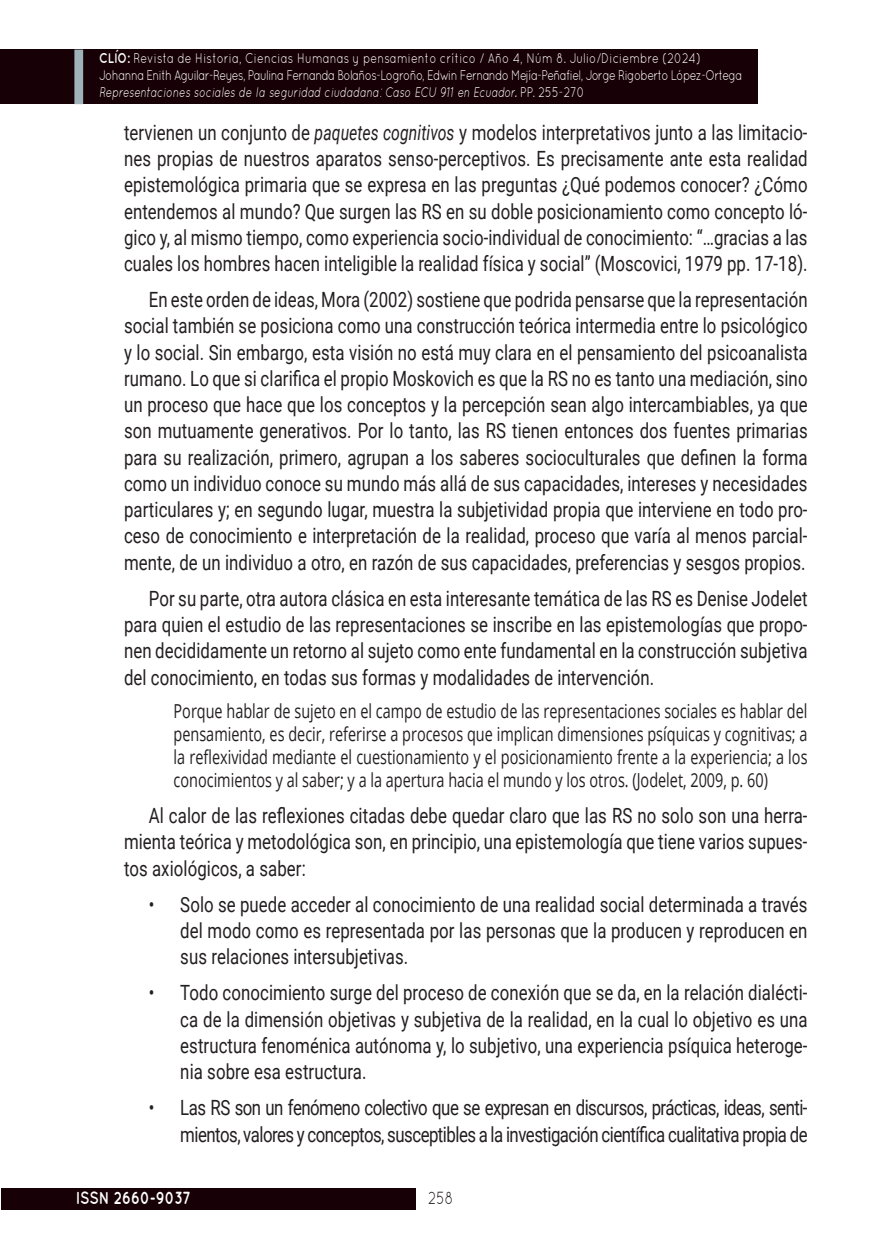
<style>
.page{position:relative;width:882px;height:1260px;background:#fff}
.page>*{position:absolute;margin:0;border:0;box-sizing:border-box;transform-origin:0 0}
.Art_parrafo_base{font:21px/26.2px "Roboto";letter-spacing:.005em;color:#231f20;text-align:justify;scale:.8 1}
.Art_parrafo_base-2{font:21px/26.2px "Roboto";letter-spacing:-.03em;color:#231f20;text-align:right;scale:.8 1}
.Cita_textual_larga{font:19.25px/23.1px "Open Sans";color:#231f20;text-align:justify;scale:.75 1}
.t1{font:700 17.5px "Quicksand";color:#fff;scale:.8 1}
.t2{font:17.5px "Quicksand";color:#231f20;scale:.8 1}
.t3{font:14px/16.8px "Quicksand";letter-spacing:-.05em;color:#fff;scale:.8 1}
.s1{font-weight:700}
.s2{font-style:italic}
</style>
<div class="page">
<div style="left:1px;top:50px;width:757px;height:54px;background:#170006"></div>
<div style="left:1px;top:1188px;width:414px;height:22px;background:#170006"></div>
<div style="left:74px;top:50px;width:9px;height:54px;background:#9eb2b8"></div>
<p class="t3" style="left:99px;top:49px;width:805px"><span class="s1">CLÍO:</span> Revista de Historia, Ciencias Humanas y pensamiento crítico / Año 4, Núm 8. Julio/Diciembre (2024)<br>Johanna Enith Aguilar-Reyes, Paulina Fernanda Bolaños-Logroño, Edwin Fernando Mejía-Peñafiel, Jorge Rigoberto López-Ortega<br><span class="s2">Representaciones sociales de la seguridad ciudadana: Caso ECU 911 en Ecuador.</span> PP. 255-270</p>
<p class="Art_parrafo_base" style="left:124px;top:118px;width:856px">tervienen un conjunto de <span class="s2">paquetes cognitivos</span> y modelos interpretativos junto a las limitacio&shy;nes propias de nuestros aparatos senso-perceptivos. Es precisamente ante esta realidad epistemológica primaria que se expresa en las preguntas ¿Qué podemos conocer? ¿Cómo entendemos al mundo? Que surgen las RS en su doble posicionamiento como concepto ló&shy;gico y, al mismo tiempo, como experiencia socio-individual de conocimiento: “…gracias a las cuales los hombres hacen inteligible la realidad física y social” (Moscovici, 1979 pp. 17-18).</p>
<p class="Art_parrafo_base" style="left:124px;top:286px;width:856px;text-indent:25px">En este orden de ideas, Mora (2002) sostiene que podrida pensarse que la representación social también se posiciona como una construcción teórica intermedia entre lo psicológico y lo social. Sin embargo, esta visión no está muy clara en el pensamiento del psicoanalista rumano. Lo que si clarifica el propio Moskovich es que la RS no es tanto una mediación, sino un proceso que hace que los conceptos y la percepción sean algo intercambiables, ya que son mutuamente generativos. Por lo tanto, las RS tienen entonces dos fuentes primarias para su realización, primero, agrupan a los saberes socioculturales que definen la forma como un individuo conoce su mundo más allá de sus capacidades, intereses y necesidades particulares y; en segundo lugar, muestra la subjetividad propia que interviene en todo pro&shy;ceso de conocimiento e interpretación de la realidad, proceso que varía al menos parcial&shy;mente, de un individuo a otro, en razón de sus capacidades, preferencias y sesgos propios.</p>
<p class="Art_parrafo_base" style="left:124px;top:584px;width:856px;text-indent:25px">Por su parte, otra autora clásica en esta interesante temática de las RS es Denise Jodelet para quien el estudio de las representaciones se inscribe en las epistemologías que propo&shy;nen decididamente un retorno al sujeto como ente fundamental en la construcción subjetiva del conocimiento, en todas sus formas y modalidades de intervención.</p>
<p class="Cita_textual_larga" style="left:174px;top:699px;width:847px">Porque hablar de sujeto en el campo de estudio de las representaciones sociales es hablar del pensamiento, es decir, referirse a procesos que implican dimensiones psíquicas y cognitivas; a la reflexividad mediante el cuestionamiento y el posicionamiento frente a la experiencia; a los conocimientos y al saber; y a la apertura hacia el mundo y los otros. (Jodelet, 2009, p. 60)</p>
<p class="Art_parrafo_base" style="left:124px;top:802px;width:856px;text-indent:25px">Al calor de las reflexiones citadas debe quedar claro que las RS no solo son una herra&shy;mienta teórica y metodológica son, en principio, una epistemología que tiene varios supues&shy;tos axiológicos, a saber:</p>
<p class="Art_parrafo_base" style="left:180px;top:890px;width:786px;text-indent:-32px">• Solo se puede acceder al conocimiento de una realidad social determinada a través del modo como es representada por las personas que la producen y reproducen en sus relaciones intersubjetivas.</p>
<p class="Art_parrafo_base" style="left:180px;top:979px;width:786px;text-indent:-32px">• Todo conocimiento surge del proceso de conexión que se da, en la relación dialécti&shy;ca de la dimensión objetivas y subjetiva de la realidad, en la cual lo objetivo es una estructura fenoménica autónoma y, lo subjetivo, una experiencia psíquica heteroge&shy;nia sobre esa estructura.</p>
<p class="Art_parrafo_base-2" style="left:149px;top:1094px;width:825px">• Las RS son un fenómeno colectivo que se expresan en discursos, prácticas, ideas, senti&shy;mientos, valores y conceptos, susceptibles a la investigación científica cualitativa propia de</p>
<p class="t1" style="left:76px;top:1188px;width:145px">ISSN 2660-9037</p>
<p class="t2" style="left:428px;top:1188px;width:33px">258</p>
</div>
